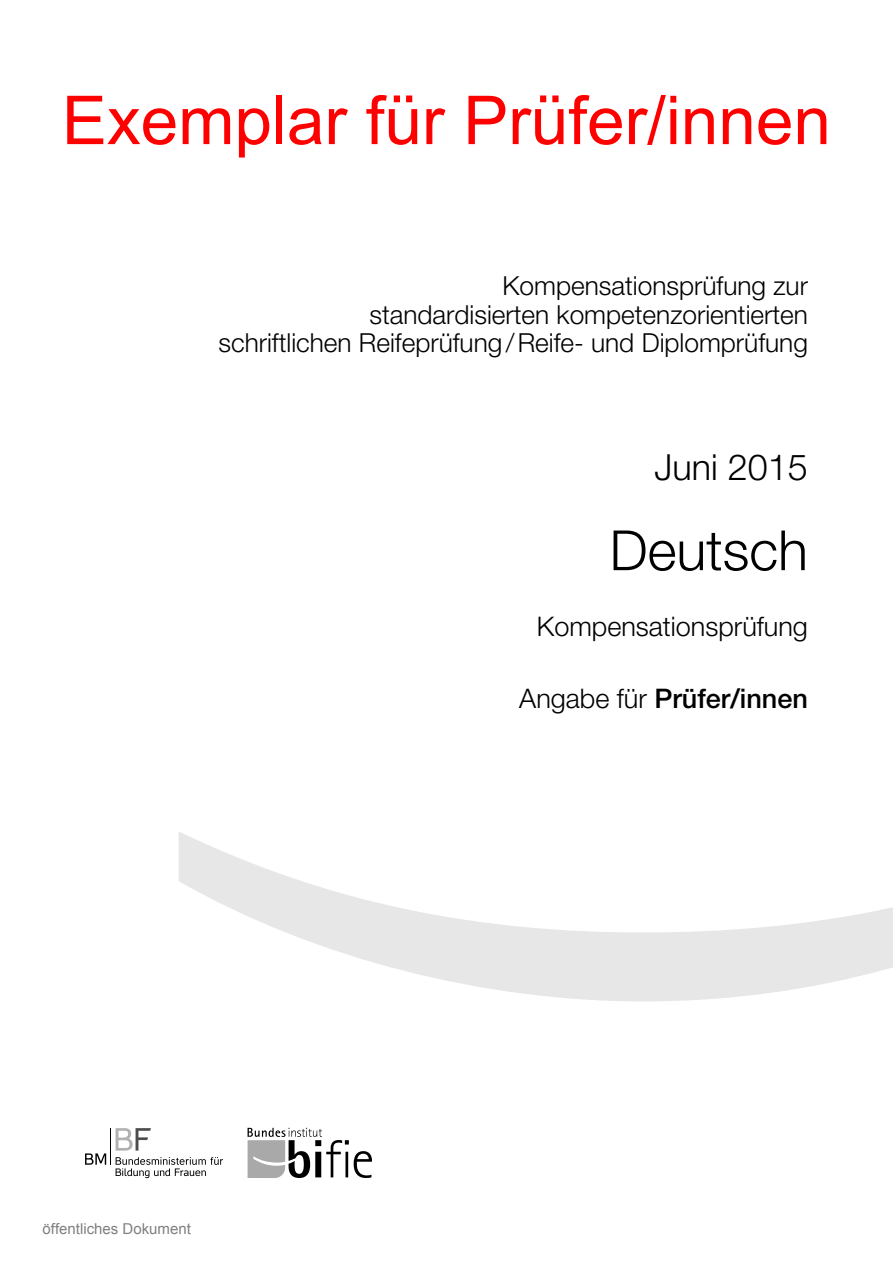
<style>
.page{position:relative;width:893px;height:1263px;background:#fff}
.page>*{position:absolute;margin:0;border:0;box-sizing:border-box;transform-origin:0 0}
.t1{font:67.5px "Arial";color:#f00}
.t2{font:300 55.5px "Helvetica Neue LT Std";color:#000}
.t3{font:300 36px "Helvetica Neue LT Std";color:#000}
.t4{font:500 27px "Helvetica Neue LT Std";color:#000}
.t5{font:300 27px "Helvetica Neue LT Std";color:#000}
.t6{font:300 26.25px/28.5px "Helvetica Neue LT Std";color:#000;text-align:right}
.t7{font:15px "Arial";color:#808080}
.s1{font-weight:300}
</style>
<div class="page">
<svg style="left:179px;top:832px;width:714px;height:169px"></svg>
<svg style="left:248px;top:1128px;width:124px;height:50px"></svg>
<svg style="left:85px;top:1153px;width:21px;height:12px"></svg>
<svg style="left:116px;top:1128px;width:35px;height:23px"></svg>
<hr style="left:111px;top:1128px;width:1px;height:37px;background:#000">
<svg style="left:116px;top:1157px;width:107px;height:21px"></svg>
<h1 class="t1" style="left:62px;top:76px;width:771px">Exemplar für Prüfer/innen</h1>
<p class="t6" style="left:218px;top:271px;width:591px">Kompensationsprüfung zur<br>standardisierten kompetenzorientierten<br>schriftlichen Reifeprüfung/Reife- und Diplomprüfung</p>
<h3 class="t3" style="left:654px;top:445px;width:155px">Juni 2015</h3>
<h2 class="t2" style="left:610px;top:516px;width:200px">Deutsch</h2>
<p class="t5" style="left:537px;top:610px;width:272px">Kompensationsprüfung</p>
<p class="t7" style="left:43px;top:1219px;width:150px">öffentliches Dokument</p>
<p class="t4" style="left:519px;top:682px;width:290px"><span class="s1">Angabe für</span> Prüfer/innen</p>
</div>
